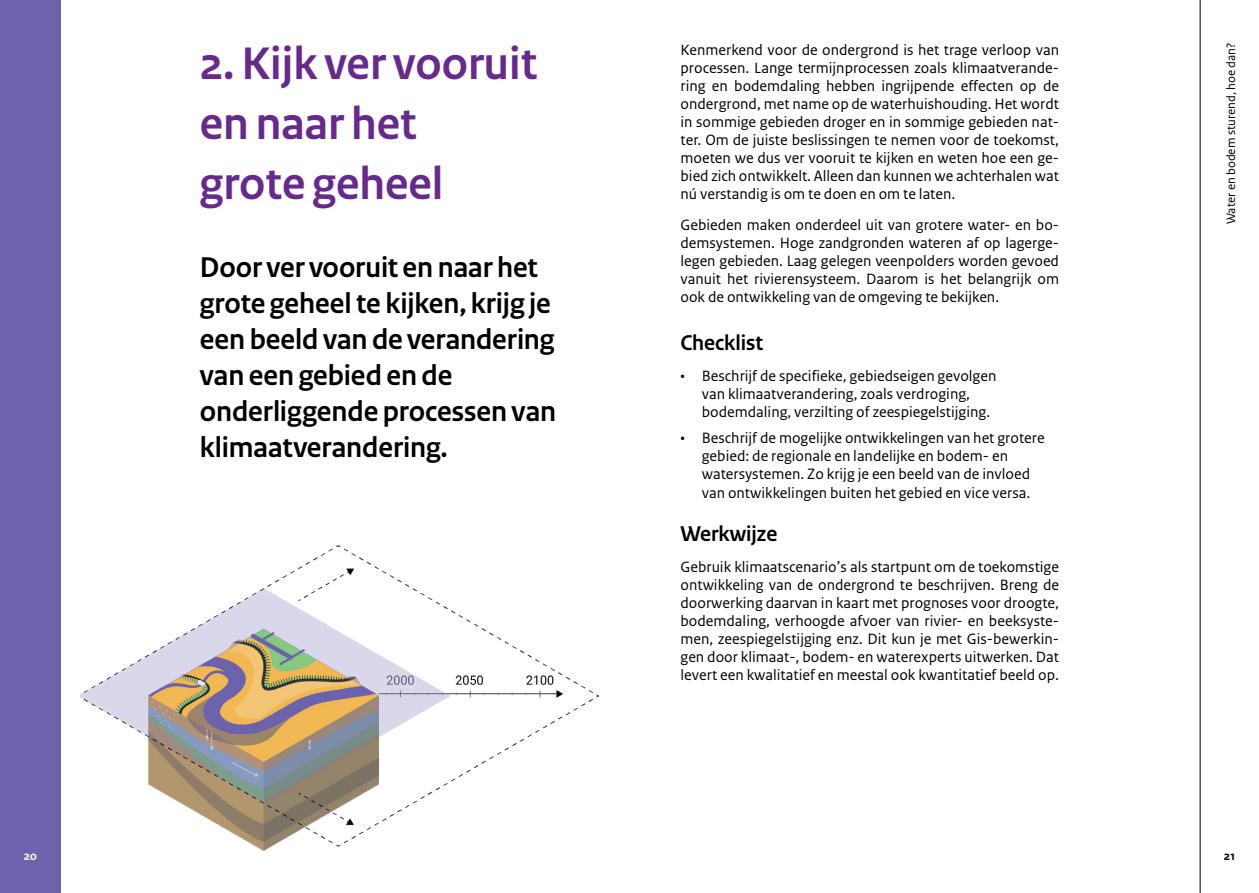
<style>
.page{position:relative;width:1259px;height:893px;background:#fff}
.page>*{position:absolute;margin:0;border:0;box-sizing:border-box;transform-origin:0 0}
.t1{font:700 48px/60px "Rijksoverheid Sans Heading";color:#662a8c}
.t2{font:700 30px/36px "Rijksoverheid Sans Heading";color:#000}
.t3{font:700 22.5px "Rijksoverheid Sans Heading";color:#000}
.t4{font:15.75px/18px "Rijksoverheid Sans Text";color:#000;text-align:justify}
.t5{font:12.75px "Rijksoverheid Sans Text";color:#000}
.t6{font:700 12.75px "Rijksoverheid Sans Text";color:#fff}
.t7{font:700 12.75px "Rijksoverheid Sans Text";color:#000}
</style>
<div class="page">
<hr style="left:1199px;top:0;width:1px;height:893px;background:#000">
<div style="left:0;top:0;width:60px;height:893px;background:#6c63ac"></div>
<img style="left:81px;top:545px;width:519px;height:306px">
<h1 class="t1" style="left:200px;top:34px;width:339px">2. Kijk ver vooruit en naar het<br>grote geheel</h1>
<h2 class="t2" style="left:200px;top:250px;width:358px">Door ver vooruit en naar het grote geheel te kijken, krijg je een beeld van de verandering van een gebied en de onderliggende processen van klimaatverandering.</h2>
<p class="t4" style="left:680px;top:41px;width:380px">Kenmerkend voor de ondergrond is het trage verloop van processen. Lange termijnprocessen zoals klimaatverande&shy;ring en bodemdaling hebben ingrijpende effecten op de ondergrond, met name op de waterhuishouding. Het wordt in sommige gebieden droger en in sommige gebieden nat&shy;ter. Om de juiste beslissingen te nemen voor de toekomst, moeten we dus ver vooruit te kijken en weten hoe een ge&shy;bied zich ontwikkelt. Alleen dan kunnen we achterhalen wat nú verstandig is om te doen en om te laten.</p>
<p class="t4" style="left:680px;top:216px;width:380px">Gebieden maken onderdeel uit van grotere water- en bo&shy;demsystemen. Hoge zandgronden wateren af op lagerge&shy;legen gebieden. Laag gelegen veenpolders worden gevoed vanuit het rivierensysteem. Daarom is het belangrijk om ook de ontwikkeling van de omgeving te bekijken.</p>
<h3 class="t3" style="left:680px;top:330px;width:84px">Checklist</h3>
<p class="t4" style="left:702px;top:367px;width:296px;text-align:left;text-indent:-21px">• Beschrijf de specifieke, gebiedseigen gevolgen van klimaatverandering, zoals verdroging, bodemdaling, verzilting of zeespiegelstijging.</p>
<p class="t4" style="left:702px;top:429px;width:344px;text-align:left;text-indent:-21px">• Beschrijf de mogelijke ontwikkelingen van het grotere gebied: de regionale en landelijke en bodem- en watersystemen. Zo krijg je een beeld van de invloed van ontwikkelingen buiten het gebied en vice versa.</p>
<h3 class="t3" style="left:680px;top:521px;width:98px">Werkwijze</h3>
<p class="t4" style="left:680px;top:558px;width:380px">Gebruik klimaatscenario’s als startpunt om de toekomstige ontwikkeling van de ondergrond te beschrijven. Breng de doorwerking daarvan in kaart met prognoses voor droogte, bodemdaling, verhoogde afvoer van rivier- en beeksyste&shy;men, zeespiegelstijging enz. Dit kun je met Gis-bewerkin&shy;gen door klimaat-, bodem- en waterexperts uitwerken. Dat levert een kwalitatief en meestal ook kwantitatief beeld op.</p>
<p class="t5" style="left:1223px;top:224px;width:183px;rotate:-90deg">Water en bodem sturend, hoe dan?</p>
<p class="t6" style="left:24px;top:849px;width:15px">20</p>
<p class="t7" style="left:1224px;top:849px;width:13px">21</p>
</div>
